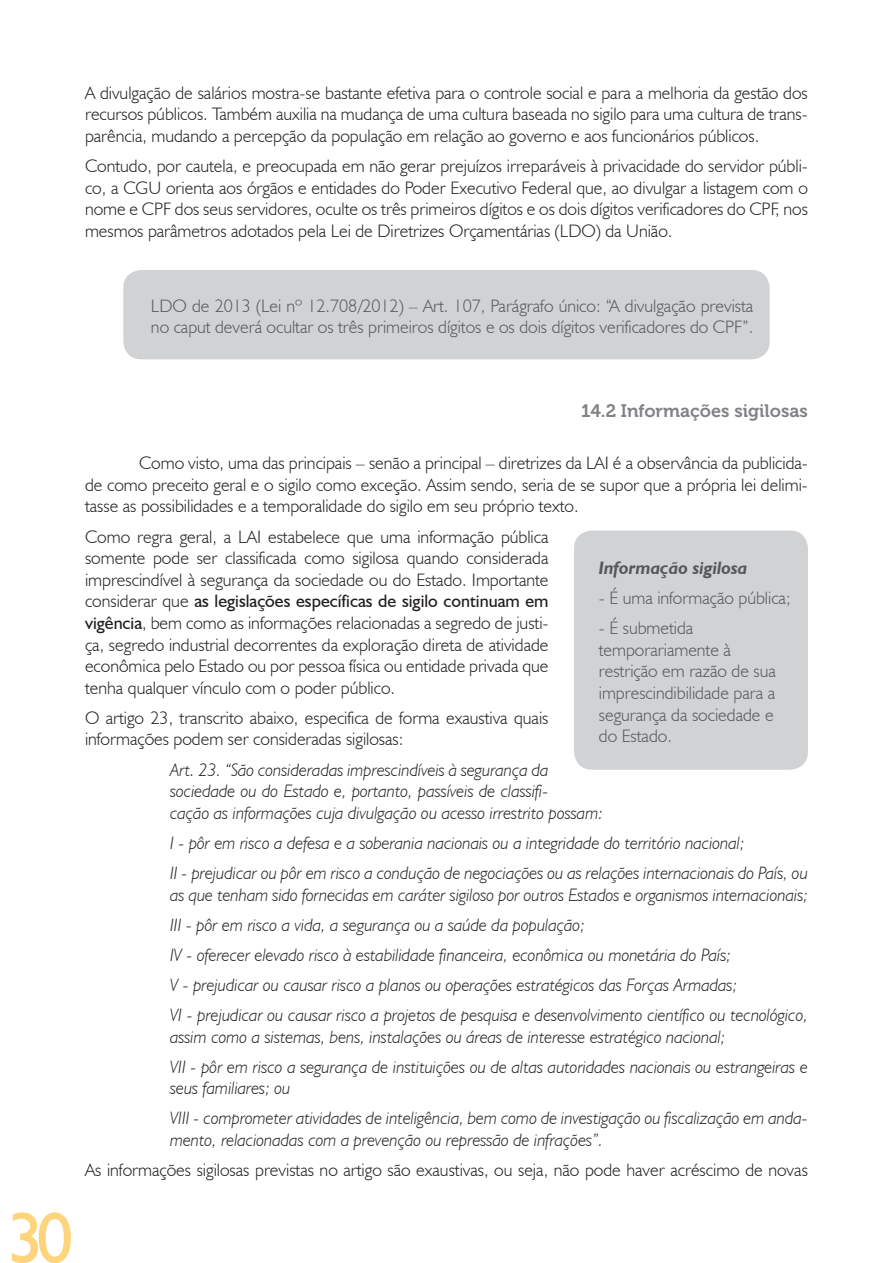
<style>
.page{position:relative;width:893px;height:1263px;background:#fff}
.page>*{position:absolute;margin:0;border:0;box-sizing:border-box;transform-origin:0 0}
.t1{font:72px "Humanist 521 BT";color:#fed57c}
.t2{font:300 18px/21.6px "Humanist 521 BT";color:#231f20;text-align:justify}
.t3{font:italic 300 18px/30.2px "Humanist 521 BT";color:#231f20}
.t4{font:300 18px/21.6px "Humanist 521 BT";color:#57585a}
.t5{font:18px "Museo 700";color:#808285}
.t6{font:italic 700 18px "Humanist 521 BT";color:#57585a}
.s1{font-weight:400}
</style>
<div class="page">
<div style="left:123px;top:270px;width:647px;height:89px;background:#d1d2d4;border-radius:18px"></div>
<div style="left:574px;top:530px;width:234px;height:240px;background:#d1d2d4;border-radius:18px"></div>
<p class="t2" style="left:85px;top:81px;width:724px">A divulgação de salários mostra-se bastante efetiva para o controle social e para a melhoria da gestão dos recursos públicos. Também auxilia na mudança de uma cultura baseada no sigilo para uma cultura de trans&shy;parência, mudando a percepção da população em relação ao governo e aos funcionários públicos.</p>
<p class="t2" style="left:85px;top:155px;width:724px">Contudo, por cautela, e preocupada em não gerar prejuízos irreparáveis à privacidade do servidor públi&shy;co, a CGU orienta aos órgãos e entidades do Poder Executivo Federal que, ao divulgar a listagem com o nome e CPF dos seus servidores, oculte os três primeiros dígitos e os dois dígitos verificadores do CPF, nos mesmos parâmetros adotados pela Lei de Diretrizes Orçamentárias (LDO) da União.</p>
<p class="t4" style="left:151px;top:294px;width:604px">LDO de 2013 (Lei nº 12.708/2012) – Art. 107, Parágrafo único: “A divulgação prevista no caput deverá ocultar os três primeiros dígitos e os dois dígitos verificadores do CPF”.</p>
<h1 class="t1" style="left:7px;top:1193px;width:67px">30</h1>
<p class="t5" style="left:581px;top:401px;width:228px">14.2 Informações sigilosas</p>
<p class="t2" style="left:85px;top:452px;width:724px;text-indent:54px">Como visto, uma das principais – senão a principal – diretrizes da LAI é a observância da publicida&shy;de como preceito geral e o sigilo como exceção. Assim sendo, seria de se supor que a própria lei delimi&shy;tasse as possibilidades e a temporalidade do sigilo em seu próprio texto.</p>
<p class="t2" style="left:85px;top:525px;width:465px">Como regra geral, a LAI estabelece que uma informação pública somente pode ser classificada como sigilosa quando considerada imprescindível à segurança da sociedade ou do Estado. Importante considerar que <span class="s1">as legislações específicas de sigilo continuam em vigência</span>, bem como as informações relacionadas a segredo de justi&shy;ça, segredo industrial decorrentes da exploração direta de atividade econômica pelo Estado ou por pessoa física ou entidade privada que tenha qualquer vínculo com o poder público.</p>
<p class="t2" style="left:85px;top:706px;width:465px">O artigo 23, transcrito abaixo, especifica de forma exaustiva quais informações podem ser consideradas sigilosas:</p>
<p class="t3" style="left:170px;top:758px;width:434px;line-height:21.6px">Art. 23. “São consideradas imprescindíveis à segurança da sociedade ou do Estado e, portanto, passíveis de classifi-<br>cação as informações cuja divulgação ou acesso irrestrito possam:</p>
<p class="t3" style="left:170px;top:827px;width:639px">I - pôr em risco a defesa e a soberania nacionais ou a integridade do território nacional;<br>II - prejudicar ou pôr em risco a condução de negociações ou as relações internacionais do País, ou</p>
<p class="t3" style="left:170px;top:879px;width:639px">as que tenham sido fornecidas em caráter sigiloso por outros Estados e organismos internacionais; III - pôr em risco a vida, a segurança ou a saúde da população;<br>IV - oferecer elevado risco à estabilidade financeira, econômica ou monetária do País;<br>V - prejudicar ou causar risco a planos ou operações estratégicos das Forças Armadas;<br>VI - prejudicar ou causar risco a projetos de pesquisa e desenvolvimento científico ou tecnológico,</p>
<p class="t3" style="left:170px;top:1021px;width:639px">assim como a sistemas, bens, instalações ou áreas de interesse estratégico nacional;<br>VII - pôr em risco a segurança de instituições ou de altas autoridades nacionais ou estrangeiras e</p>
<p class="t3" style="left:170px;top:1073px;width:639px">seus familiares; ou<br>VIII - comprometer atividades de inteligência, bem como de investigação ou fiscalização em anda-</p>
<p class="t3" style="left:170px;top:1124px;width:434px">mento, relacionadas com a prevenção ou repressão de infrações”.</p>
<p class="t2" style="left:85px;top:1159px;width:724px">As informações sigilosas previstas no artigo são exaustivas, ou seja, não pode haver acréscimo de novas</p>
<p class="t6" style="left:599px;top:557px;width:150px">Informação sigilosa</p>
<p class="t4" style="left:599px;top:587px;width:193px">- É uma informação pública;</p>
<p class="t4" style="left:599px;top:617px;width:179px">- É submetida temporariamente à restrição em razão de sua imprescindibilidade para a segurança da sociedade e do Estado.</p>
</div>
